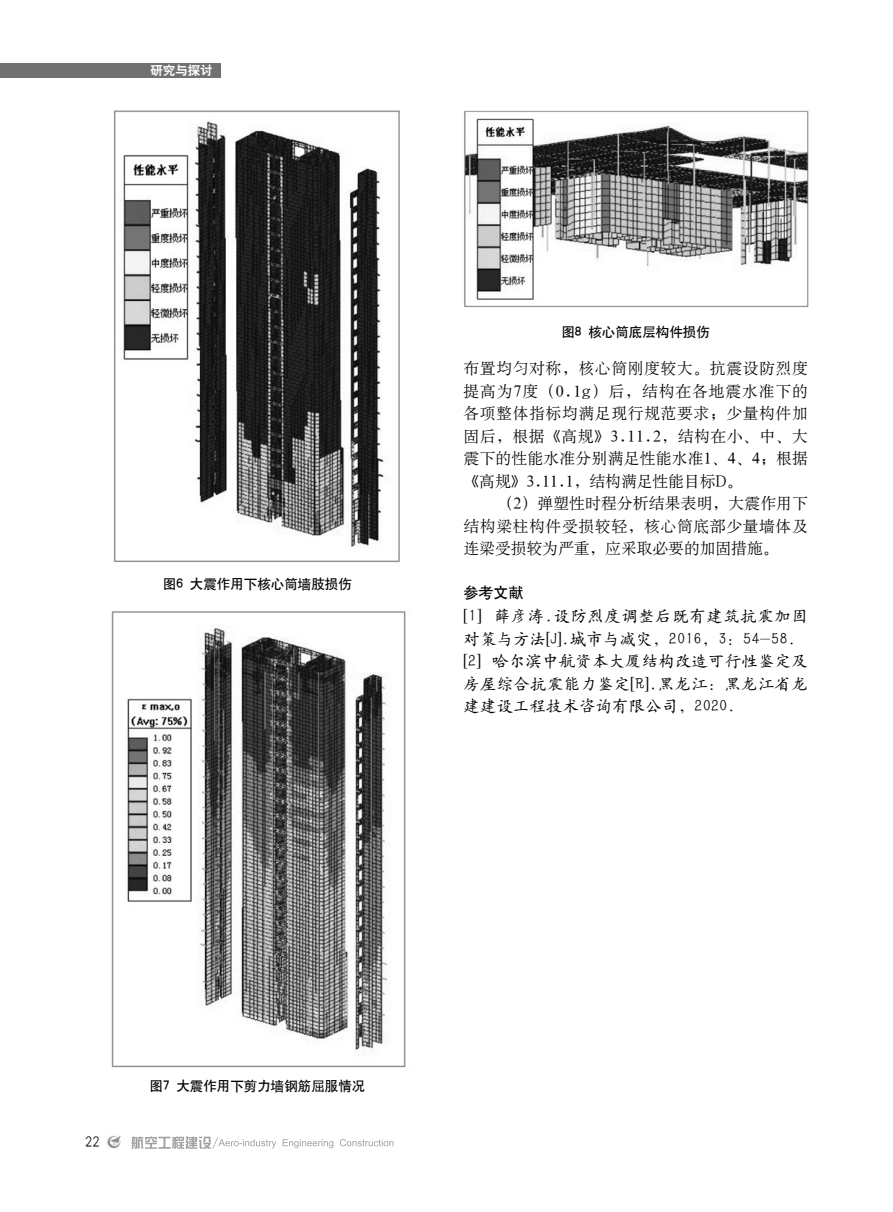
<style>
.page{position:relative;width:893px;height:1212px;background:#fff}
.page>*{position:absolute;margin:0;border:0;box-sizing:border-box;transform-origin:0 0}
.参考内容{font:16.5px/22.5px "H Yc 1 gj";letter-spacing:.005em;color:#000;text-align:justify}
.参考内容-2{font:16.5px/22.5px "H Yc 1 gj";letter-spacing:.03em;color:#000}
.内文{font:15.75px/22.5px "H Ya 6 gj";letter-spacing:.015em;color:#000;text-align:justify}
.参考文献{font:15px "H Yb 1 gj";color:#000}
.t1{font:15px "H Yg 2 gj";color:#000}
.图释{font:13.5px "H Yb 1 gj";color:#000}
.t2{font:12.45px "H Yb 2 gj";color:#fff}
</style>
<div class="page">
<svg style="left:132px;top:1136px;width:261px;height:13px"></svg>
<img style="left:107px;top:1135px;width:14px;height:14px">
<div style="left:0;top:64px;width:221px;height:14px;background:#727171"></div>
<img style="left:111px;top:611px;width:295px;height:457px">
<img style="left:114px;top:110px;width:286px;height:453px">
<img style="left:464px;top:110px;width:345px;height:198px">
<p class="t2" style="left:150px;top:64px;width:64px">研究与探讨</p>
<p class="图释" style="left:163px;top:577px;width:190px">图6 大震作用下核心筒墙肢损伤</p>
<p class="图释" style="left:561px;top:326px;width:150px">图8 核心筒底层构件损伤</p>
<p class="内文" style="left:463px;top:357px;width:346px">布置均匀对称，核心筒刚度较大。抗震设防烈度提高为7度（0.1g）后，结构在各地震水准下的各项整体指标均满足现行规范要求；少量构件加固后，根据《高规》3.11.2，结构在小、中、大震下的性能水准分别满足性能水准1、4、4；根据《高规》3.11.1，结构满足性能目标D。</p>
<p class="内文" style="left:463px;top:492px;width:346px;text-indent:34px">（2）弹塑性时程分析结果表明，大震作用下结构梁柱构件受损较轻，核心筒底部少量墙体及连梁受损较为严重，应采取必要的加固措施。</p>
<p class="参考文献" style="left:463px;top:585px;width:61px">参考文献</p>
<p class="参考内容-2" style="left:463px;top:605px;width:346px">[1] 薛彦涛.设防烈度调整后既有建筑抗震加固对策与方法[J].城市与减灾，2016，3：54-58.</p>
<p class="参考内容" style="left:463px;top:650px;width:346px">[2] 哈尔滨中航资本大厦结构改造可行性鉴定及房屋综合抗震能力鉴定[R].黑龙江：黑龙江省龙建建设工程技术咨询有限公司，2020.</p>
<p class="t1" style="left:85px;top:1134px;width:16px">22</p>
<p class="图释" style="left:149px;top:1079px;width:217px">图7 大震作用下剪力墙钢筋屈服情况</p>
</div>
